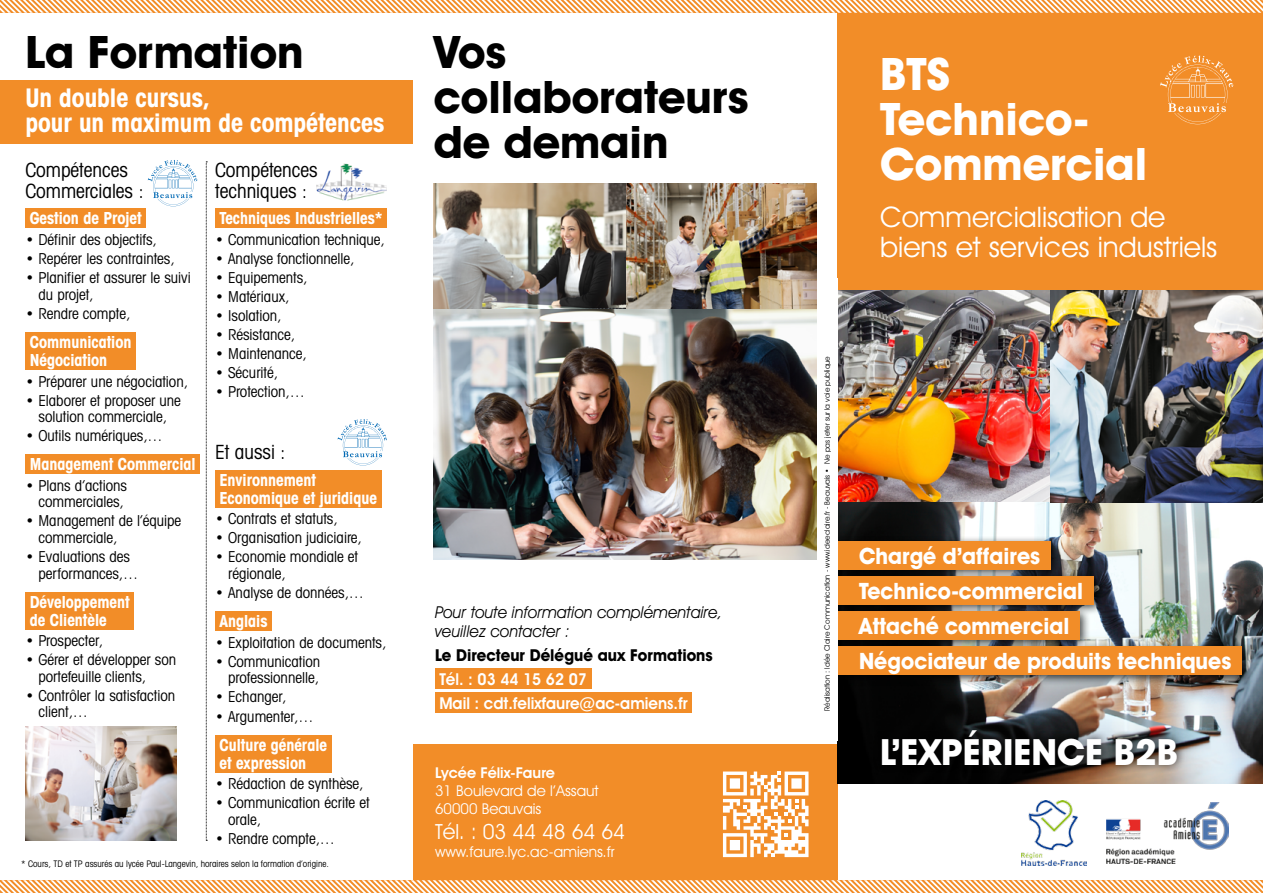
<style>
.page{position:relative;width:1263px;height:893px;background:#fff}
.page>*{position:absolute;margin:0;border:0;box-sizing:border-box;transform-origin:0 0}
.t1{font:700 45px/45px "Avant Garde IT Cby BT";color:#000}
.t2{font:700 45px/45px "Avant Garde IT Cby BT";color:#fff}
.t3{font:700 36.3px "Avant Garde IT Cby BT";color:#fff}
.t4{font:28.5px/30px "Avant Garde IT Cby BT";color:#fff}
.t5{font:700 condensed 25.5px/25.5px "Avant Garde IT Cby BT";color:#fff}
.t6{font:700 22.65px/35.2px "Avant Garde IT Cby BT";color:#fff;scale:.95 1}
.t7{font:21px "Avant Garde IT Cby BT";color:#fff}
.t8{font:condensed 19.5px/21px "Avant Garde IT Cby BT";color:#000}
.t9{font:700 condensed 16.5px/18px "Avant Garde IT Cby BT";color:#fff;scale:.96 1}
.t10{font:italic 16.5px/19.8px "Avant Garde IT Cby BT";color:#000;scale:.95 1}
.t11{font:600 16.5px/24px "Avant Garde IT Cby BT";color:#fff;scale:.95 1}
.t12{font:700 16.5px "Avant Garde IT Cby BT";color:#000;scale:.95 1}
.t13{font:condensed 15px/16.5px "Avant Garde IT Cby BT";color:#000}
.t14{font:15px/18px "Avant Garde IT Cby BT";color:#fff}
.t15{font:600 15px "Avant Garde IT Cby BT";color:#fff}
.t16{font:condensed 9px "Avant Garde IT Cby BT";color:#000}
.t17{font:7.5px "Avant Garde IT Cby BT";color:#000}
</style>
<div class="page">
<img style="left:316px;top:163px;width:71px;height:38px">
<div style="left:838px;top:0;width:425px;height:290px;background:#f28d28"></div>
<div style="left:0;top:80px;width:412px;height:64px;background:#f28d28"></div>
<div style="left:413px;top:744px;width:425px;height:149px;background:#f28d28"></div>
<img style="left:838px;top:290px;width:425px;height:493px">
<div style="left:873px;top:721px;width:313px;height:53px;background:#000;opacity:.75"></div>
<svg style="left:723px;top:771px;width:85px;height:86px"></svg>
<div style="left:26px;top:208px;width:120px;height:20px;background:#f28d28"></div>
<div style="left:26px;top:332px;width:110px;height:38px;background:#f28d28"></div>
<div style="left:26px;top:454px;width:174px;height:20px;background:#f28d28"></div>
<div style="left:26px;top:592px;width:108px;height:37px;background:#f28d28"></div>
<div style="left:215px;top:208px;width:172px;height:20px;background:#f28d28"></div>
<div style="left:215px;top:470px;width:166px;height:37px;background:#f28d28"></div>
<div style="left:215px;top:611px;width:57px;height:20px;background:#f28d28"></div>
<div style="left:215px;top:734px;width:116px;height:38px;background:#f28d28"></div>
<div style="left:435px;top:668px;width:156px;height:21px;background:#f28d28"></div>
<div style="left:435px;top:692px;width:257px;height:21px;background:#f28d28"></div>
<div style="left:831px;top:535px;width:422px;height:151px;background:#000;opacity:.75"></div>
<div style="left:838px;top:541px;width:213px;height:28px;background:#f28d28"></div>
<div style="left:838px;top:576px;width:256px;height:28px;background:#f28d28"></div>
<div style="left:838px;top:612px;width:242px;height:28px;background:#f28d28"></div>
<div style="left:838px;top:647px;width:404px;height:28px;background:#f28d28"></div>
<svg style="left:206px;top:162px;width:1px;height:679px"></svg>
<svg style="left:148px;top:160px;width:49px;height:46px"></svg>
<img style="left:26px;top:726px;width:150px;height:114px">
<svg style="left:0;top:880px;width:1263px;height:13px"></svg>
<svg style="left:1160px;top:56px;width:73px;height:68px"></svg>
<div style="left:824px;top:279px;width:14px;height:462px;background:#fff"></div>
<svg style="left:0;top:0;width:1263px;height:14px"></svg>
<img style="left:1022px;top:800px;width:64px;height:65px">
<img style="left:1107px;top:802px;width:121px;height:61px">
<svg style="left:337px;top:419px;width:50px;height:46px"></svg>
<img style="left:434px;top:183px;width:382px;height:377px">
<h1 class="t1" style="left:26px;top:30px;width:280px">La Formation</h1>
<h3 class="t5" style="left:26px;top:85px;width:360px">Un double cursus,<br>pour un maximum de compétences</h3>
<h3 class="t8" style="left:26px;top:159px;width:120px">Compétences<br>Commerciales :</h3>
<p class="t9" style="left:30px;top:209px;width:118px">Gestion de Projet</p>
<p class="t13" style="left:26px;top:231px;width:133px">• Définir des objectifs,</p>
<p class="t13" style="left:26px;top:250px;width:151px">• Repérer les contraintes,</p>
<p class="t13" style="left:38px;top:269px;width:154px;text-indent:-13px">• Planifier et assurer le suivi du projet,</p>
<p class="t13" style="left:26px;top:305px;width:106px">• Rendre compte,</p>
<p class="t9" style="left:30px;top:333px;width:107px">Communication<br>Négociation</p>
<p class="t13" style="left:26px;top:373px;width:164px">• Préparer une négociation,</p>
<p class="t13" style="left:26px;top:392px;width:157px;text-align:center">• Elaborer et proposer une solution commerciale,</p>
<p class="t13" style="left:26px;top:427px;width:139px">• Outils numériques,…</p>
<p class="t9" style="left:30px;top:455px;width:174px">Management Commercial</p>
<p class="t13" style="left:26px;top:477px;width:103px;text-align:right">• Plans d’actions commerciales,</p>
<p class="t13" style="left:38px;top:513px;width:144px;text-indent:-13px">• Management de l’équipe commerciale,</p>
<p class="t13" style="left:38px;top:548px;width:101px;text-indent:-13px">• Evaluations des performances,…</p>
<p class="t9" style="left:30px;top:593px;width:106px">Développement de Clientèle</p>
<p class="t13" style="left:26px;top:633px;width:79px">• Prospecter,</p>
<p class="t13" style="left:38px;top:652px;width:139px;text-indent:-13px">• Gérer et développer son portefeuille clients,</p>
<p class="t13" style="left:38px;top:687px;width:138px;text-indent:-13px">• Contrôler la satisfaction client,…</p>
<h3 class="t8" style="left:215px;top:159px;width:104px">Compétences techniques :</h3>
<p class="t9" style="left:219px;top:209px;width:172px">Techniques Industrielles*</p>
<p class="t13" style="left:215px;top:231px;width:171px">• Communication technique,</p>
<p class="t13" style="left:215px;top:250px;width:141px">• Analyse fonctionnelle,</p>
<p class="t13" style="left:215px;top:269px;width:94px">• Equipements,</p>
<p class="t13" style="left:215px;top:288px;width:76px">• Matériaux,</p>
<p class="t13" style="left:215px;top:308px;width:68px">• Isolation,</p>
<p class="t13" style="left:215px;top:327px;width:81px">• Résistance,</p>
<p class="t13" style="left:215px;top:346px;width:93px">• Maintenance,</p>
<p class="t13" style="left:215px;top:365px;width:64px">• Sécurité,</p>
<p class="t13" style="left:215px;top:384px;width:91px">• Protection,…</p>
<h3 class="t8" style="left:215px;top:442px;width:72px">Et aussi :</h3>
<p class="t9" style="left:219px;top:471px;width:166px">Environnement<br>Economique et juridique</p>
<p class="t13" style="left:215px;top:511px;width:124px">• Contrats et statuts,</p>
<p class="t13" style="left:215px;top:530px;width:148px">• Organisation judiciaire,</p>
<p class="t13" style="left:228px;top:549px;width:131px;text-indent:-13px">• Economie mondiale et régionale,</p>
<p class="t13" style="left:215px;top:584px;width:150px">• Analyse de données,…</p>
<p class="t9" style="left:219px;top:612px;width:52px">Anglais</p>
<p class="t13" style="left:215px;top:634px;width:172px">• Exploitation de documents,</p>
<p class="t13" style="left:215px;top:653px;width:107px;text-align:right">• Communication professionnelle,</p>
<p class="t13" style="left:215px;top:689px;width:73px">• Echanger,</p>
<p class="t13" style="left:215px;top:708px;width:100px">• Argumenter,…</p>
<p class="t9" style="left:219px;top:736px;width:114px">Culture générale et expression</p>
<p class="t13" style="left:215px;top:776px;width:150px">• Rédaction de synthèse,</p>
<p class="t13" style="left:228px;top:795px;width:143px;text-indent:-13px">• Communication écrite et orale,</p>
<p class="t13" style="left:215px;top:830px;width:121px">• Rendre compte,…</p>
<p class="t16" style="left:21px;top:859px;width:309px">* Cours, TD et TP assurés au lycée Paul-Langevin, horaires selon la formation d’origine.</p>
<h1 class="t1" style="left:434px;top:30px;width:317px">Vos collaborateurs de demain</h1>
<p class="t10" style="left:435px;top:602px;width:304px">Pour toute information complémentaire, veuillez contacter :</p>
<p class="t12" style="left:435px;top:645px;width:294px">Le Directeur Délégué aux Formations</p>
<p class="t11" style="left:439px;top:667px;width:263px">Tél. : 03 44 15 62 07<br>Mail : cdt.felixfaure@ac-amiens.fr</p>
<p class="t15" style="left:435px;top:763px;width:121px">Lycée Félix-Faure</p>
<p class="t14" style="left:435px;top:781px;width:165px">31 Boulevard de l’Assaut<br>60000 Beauvais</p>
<h3 class="t7" style="left:435px;top:819px;width:191px">Tél. : 03 44 48 64 64</h3>
<p class="t14" style="left:435px;top:842px;width:181px">www.faure.lyc.ac-amiens.fr</p>
<h1 class="t2" style="left:880px;top:51px;width:268px">BTS<br>Technico-<br>Commercial</h1>
<h3 class="t4" style="left:880px;top:202px;width:339px">Commercialisation de biens et services industriels</h3>
<p class="t17" style="left:823px;top:711px;width:356px;rotate:-90deg">Réalisation : Idée Claire Communication - www.ideeclaire.fr - Beauvais • Ne pas jeter sur la voie publique</p>
<h3 class="t6" style="left:859px;top:538px;width:394px">Chargé d’affaires<br>Technico-commercial<br>Attaché commercial<br>Négociateur de produits techniques</h3>
<h2 class="t3" style="left:880px;top:730px;width:299px">L’EXPÉRIENCE B2B</h2>
</div>
